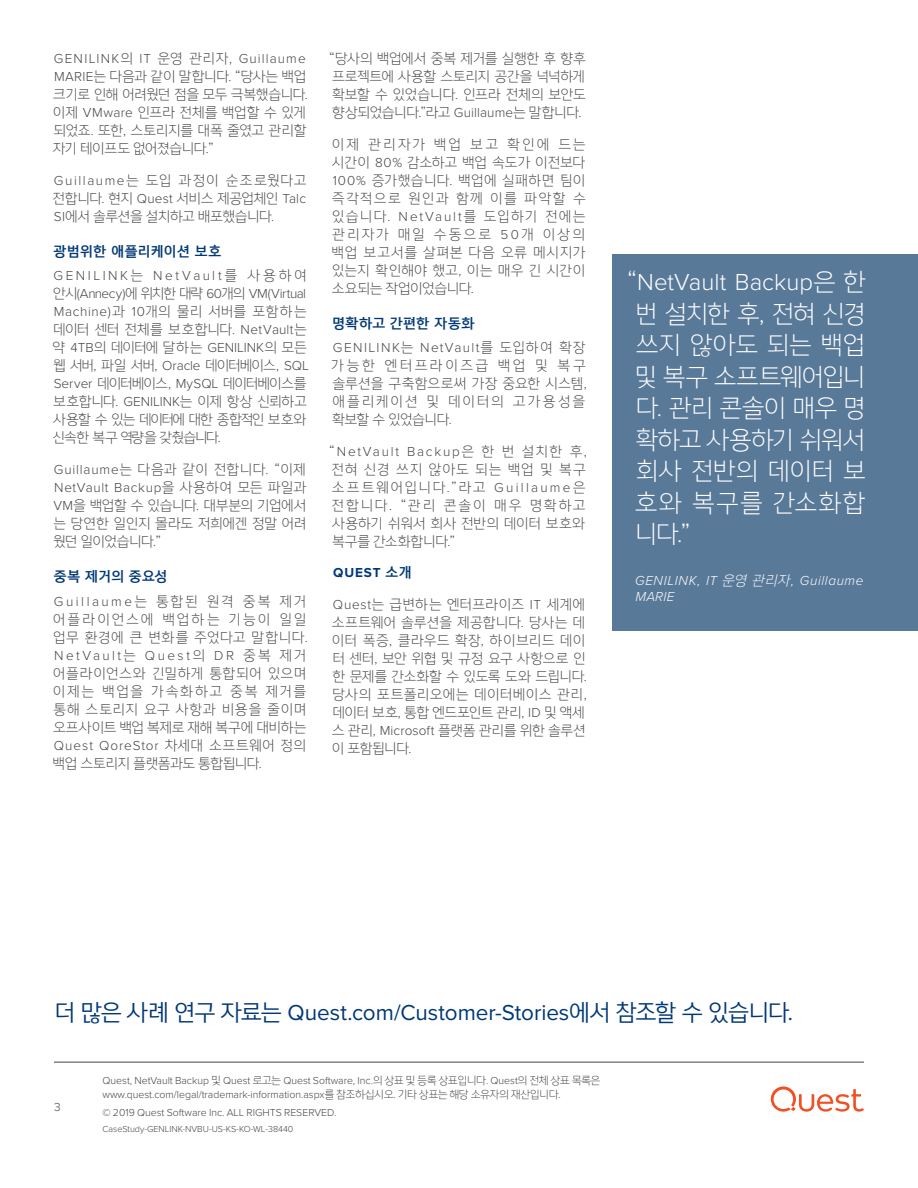
<style>
.page{position:relative;width:918px;height:1188px;background:#fff}
.page>*{position:absolute;margin:0;border:0;box-sizing:border-box;transform-origin:0 0}
.Callout_Box_Large{font:24px/31.5px "Yoon Gothic Pro 725";letter-spacing:.015em;color:#fff;text-align:justify}
.t1{font:22.5px "Proxima Nova";color:#003876}
.Body{font:13.5px/18px "Yoon Gothic Pro 725";letter-spacing:.035em;color:#444;text-align:justify}
.Body-2{font:13.5px/18px "Yoon Gothic Pro 725";letter-spacing:-.015em;color:#444}
.Body-3{font:13.5px/18px "Yoon Gothic Pro 725";letter-spacing:.075em;color:#444}
.Body-4{font:13.5px/18px "Yoon Gothic Pro 725";letter-spacing:.01em;color:#444}
.Body-5{font:13.5px/18px "Yoon Gothic Pro 725";letter-spacing:.085em;color:#444}
.Body-6{font:13.5px/18px "Yoon Gothic Pro 725";letter-spacing:.165em;color:#444}
.Callout_Box_Byline{font:italic 300 13.5px/16.2px "Proxima Nova";letter-spacing:.045em;color:#fff}
.Section_Heading_1{font:13.5px "Yoon Gothic Pro 775";letter-spacing:.03em;color:#003876}
.Body-7{font:700 13.5px "Proxima Nova";letter-spacing:.065em;color:#003876}
.t2{font:300 12px "Proxima Nova";color:#444}
.Legal_Disclaimer_7pt{font:300 10.5px/13.5px "Proxima Nova";color:#444}
.Footer_Citation{font:300 9px "Proxima Nova";color:#444}
.s1{font-family:"Proxima Nova";font-weight:300}
.s2{font-family:"Yoon Gothic Pro 775";font-weight:400}
.s3{font-family:"Yoon Gothic Pro 725";font-weight:400}
.s4{font-family:"Yoon Gothic Pro 745"}
</style>
<div class="page">
<hr style="left:54px;top:1062px;width:810px;height:1px;background:#444">
<svg style="left:771px;top:1086px;width:93px;height:26px"></svg>
<div style="left:612px;top:254px;width:306px;height:376px;background:#597999"></div>
<p class="Body-4" style="left:53px;top:49px;width:256px"><span class="s1">GENILINK</span>의 <span class="s1">IT</span> 운영 관리자<span class="s1">, Guillaume<br>MARIE</span>는 다음과 같이 말합니다<span class="s1">.</span> “당사는 백업 크기로 인해 어려웠던 점을 모두 극복했습니다<span class="s1">. </span>이제 <span class="s1">VMware</span> 인프라 전체를 백업할 수 있게 되었죠<span class="s1">.</span> 또한<span class="s1">,</span> 스토리지를 대폭 줄였고 관리할 자기 테이프도 없어졌습니다<span class="s1">.</span>”</p>
<p class="Body" style="left:53px;top:171px;width:255px"><span class="s1">Guillaume</span>는 도입 과정이 순조로웠다고 전합니다<span class="s1">.</span> 현지 <span class="s1">Quest</span> 서비스 제공업체인 <span class="s1">Talc SI</span>에서 솔루션을 설치하고 배포했습니다<span class="s1">.</span></p>
<p class="Section_Heading_1" style="left:54px;top:241px;width:169px">광범위한 애플리케이션 보호</p>
<p class="Body-2" style="left:53px;top:266px;width:257px"><span class="s1">GENILINK</span>는 <span class="s1">NetVault</span>를 사용하여 안시<span class="s1">(Annecy)</span>에 위치한 대략 <span class="s1">60</span>개의 <span class="s1">VM(Virtual<br>Machine)</span>과 <span class="s1">10</span>개의 물리 서버를 포함하는 데이터 센터 전체를 보호합니다<span class="s1">. NetVault</span>는 약 <span class="s1">4TB</span>의 데이터에 달하는 <span class="s1">GENILINK</span>의 모든 웹 서버<span class="s1">,</span> 파일 서버<span class="s1">, Oracle</span> 데이터베이스<span class="s1">, SQL<br>Server</span> 데이터베이스<span class="s1">, MySQL</span> 데이터베이스를 보호합니다<span class="s1">. GENILINK</span>는 이제 항상 신뢰하고 사용할 수 있는 데이터에 대한 종합적인 보호와 신속한 복구 역량을 갖췄습니다<span class="s1">.</span></p>
<p class="Body" style="left:53px;top:460px;width:255px"><span class="s1">Guillaume</span>는 다음과 같이 전합니다<span class="s1">.</span> “이제 <span class="s1">NetVault Backup</span>을 사용하여 모든 파일과 <span class="s1">VM</span>을 백업할 수 있습니다<span class="s1">.</span> 대부분의 기업에서 는 당연한 일인지 몰라도 저희에겐 정말 어려 웠던 일이었습니다<span class="s1">.</span>”</p>
<p class="Section_Heading_1" style="left:54px;top:567px;width:115px">중복 제거의 중요성</p>
<p class="Body-3" style="left:53px;top:592px;width:256px"><span class="s1">Guillaume</span>는 통합된 원격 중복 제거 어플라이언스에 백업하는 기능이 일일 업무 환경에 큰 변화를 주었다고 말합니다<span class="s1">.<br>NetVault</span>는 <span class="s1">Quest</span>의 <span class="s1">DR</span> 중복 제거 어플라이언스와 긴밀하게 통합되어 있으며 이제는 백업을 가속화하고 중복 제거를 통해 스토리지 요구 사항과 비용을 줄이며 오프사이트 백업 복제로 재해 복구에 대비하는<br><span class="s1">Quest QoreStor</span> 차세대 소프트웨어 정의 백업 스토리지 플랫폼과도 통합됩니다<span class="s1">.</span></p>
<p class="Body" style="left:329px;top:49px;width:258px">“당사의 백업에서 중복 제거를 실행한 후 향후 프로젝트에 사용할 스토리지 공간을 넉넉하게 확보할 수 있었습니다<span class="s1">.</span> 인프라 전체의 보안도 향상되었습니다<span class="s1">.</span>”라고 <span class="s1">Guillaume</span>는 말합니다<span class="s1">.</span></p>
<p class="Body" style="left:332px;top:135px;width:255px">이제 관리자가 백업 보고 확인에 드는 시간이 <span class="s1">80%</span> 감소하고 백업 속도가 이전보다 <span class="s1">100%</span> 증가했습니다<span class="s1">.</span> 백업에 실패하면 팀이 즉각적으로 원인과 함께 이를 파악할 수 있습니다<span class="s1">. NetVault</span>를 도입하기 전에는 관리자가 매일 수동으로 <span class="s1">50</span>개 이상의 백업 보고서를 살펴본 다음 오류 메시지가 있는지 확인해야 했고<span class="s1">,</span> 이는 매우 긴 시간이 소요되는 작업이었습니다<span class="s1">.</span></p>
<p class="Section_Heading_1" style="left:332px;top:313px;width:144px">명확하고 간편한 자동화</p>
<p class="Body-6" style="left:332px;top:338px;width:257px"><span class="s1">GENILINK</span>는 <span class="s1">NetVault</span>를 도입하여 확장 가능한 엔터프라이즈급 백업 및 복구 솔루션을 구축함으로써 가장 중요한 시스템<span class="s1">, </span>애플리케이션 및 데이터의 고가용성을 확보할 수 있었습니다<span class="s1">.</span></p>
<p class="Body-5" style="left:329px;top:442px;width:259px">“<span class="s1">NetVault Backup</span>은 한 번 설치한 후<span class="s1">, </span>전혀 신경 쓰지 않아도 되는 백업 및 복구 소프트웨어입니다<span class="s1">.</span>”라고 <span class="s1">Guillaume</span>은 전합니다<span class="s1">.</span> “관리 콘솔이 매우 명확하고 사용하기 쉬워서 회사 전반의 데이터 보호와 복구를 간소화합니다<span class="s1">.</span>”</p>
<p class="Body-7" style="left:333px;top:563px;width:80px">QUEST <span class="s2">소개</span></p>
<p class="Body" style="left:332px;top:595px;width:256px;text-align:left"><span class="s1">Quest</span>는 급변하는 엔터프라이즈 <span class="s1">IT</span> 세계에 소프트웨어 솔루션을 제공합니다<span class="s1">.</span> 당사는 데 이터 폭증<span class="s1">,</span> 클라우드 확장<span class="s1">,</span> 하이브리드 데이 터 센터<span class="s1">,</span> 보안 위협 및 규정 요구 사항으로 인 한 문제를 간소화할 수 있도록 도와 드립니다<span class="s1">. </span>당사의 포트폴리오에는 데이터베이스 관리<span class="s1">, </span>데이터 보호<span class="s1">,</span> 통합 엔드포인트 관리<span class="s1">, ID</span> 및 액세 스 관리<span class="s1">, Microsoft</span> 플랫폼 관리를 위한 솔루션 이 포함됩니다<span class="s1">.</span></p>
<p class="Callout_Box_Large" style="left:635px;top:266px;width:232px;text-indent:-8px">“ <span class="s1">NetVault Backup</span>은 한 번 설치한 후<span class="s1">,</span> 전혀 신경 쓰지 않아도 되는 백업 및 복구 소프트웨어입니 다<span class="s1">.</span> 관리 콘솔이 매우 명 확하고 사용하기 쉬워서 회사 전반의 데이터 보 호와 복구를 간소화합 니다<span class="s1">.</span>”</p>
<p class="Callout_Box_Byline" style="left:635px;top:572px;width:230px">GENILINK, IT <span class="s3">운영 관리자</span>, Guillaume<br>MARIE</p>
<h2 class="t1" style="left:55px;top:996px;width:740px"><span class="s4">더 많은 사례 연구 자료는</span> Quest.com/Customer-Stories<span class="s4">에서 참조할 수 있습니다</span>.</h2>
<p class="t2" style="left:54px;top:1098px;width:8px">3</p>
<p class="Legal_Disclaimer_7pt" style="left:103px;top:1074px;width:499px">Quest, NetVault Backup <span class="s3">및</span> Quest <span class="s3">로고는</span> Quest Software, Inc.<span class="s3">의 상표 및 등록 상표입니다</span>. Quest<span class="s3">의 전체 상표 목록은 </span>www.quest.com/legal/trademark-information.aspx<span class="s3">를 참조하십시오</span>. <span class="s3">기타 상표는 해당 소유자의 재산입니다</span>.</p>
<p class="Legal_Disclaimer_7pt" style="left:103px;top:1105px;width:235px">© 2019 Quest Software Inc. ALL RIGHTS RESERVED.</p>
<p class="Footer_Citation" style="left:103px;top:1123px;width:192px">CaseStudy-GENLINK-NVBU-US-KS-KO-WL-38440</p>
</div>
